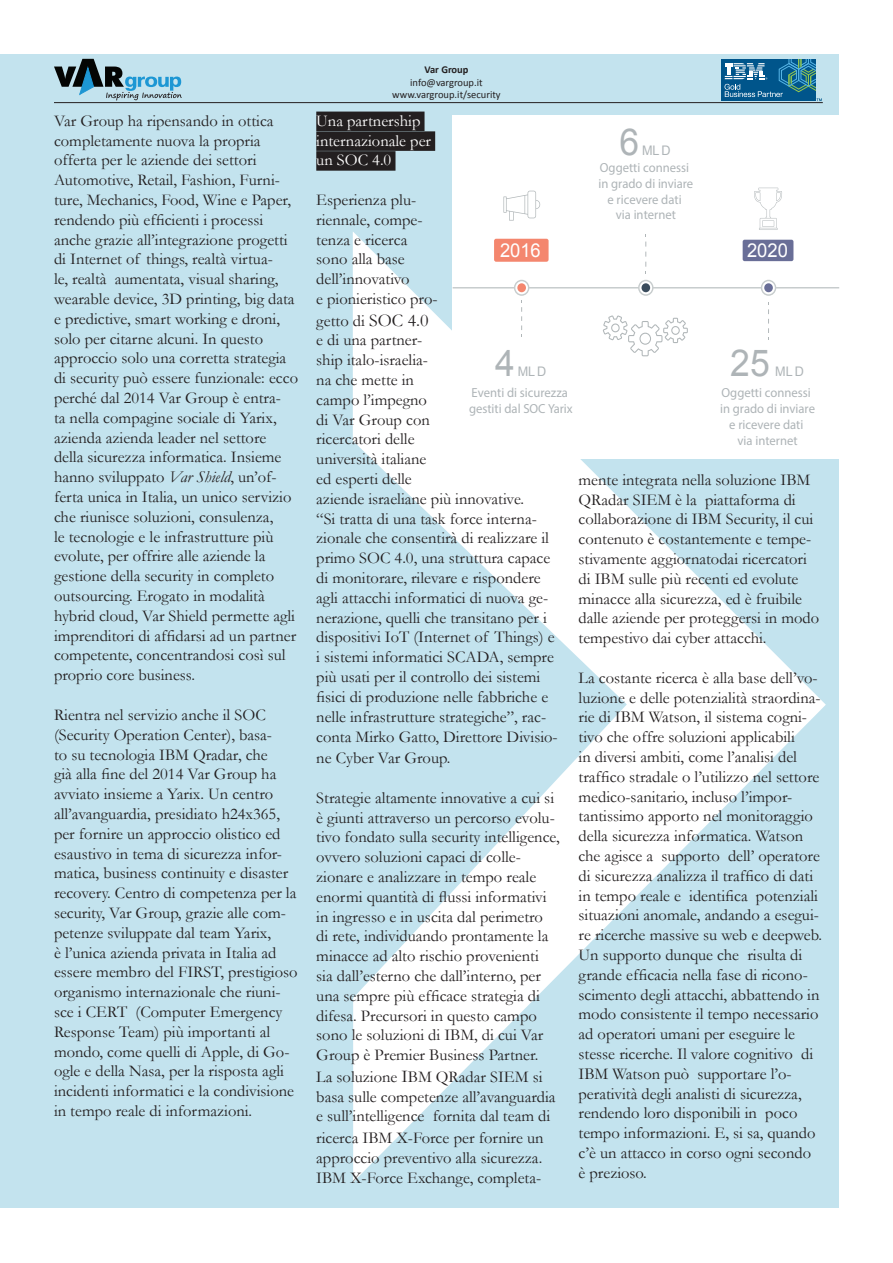
<style>
.page{position:relative;width:893px;height:1263px;background:#fff}
.page>*{position:absolute;margin:0;border:0;box-sizing:border-box;transform-origin:0 0}
.t1{font:37.05px "Arial";color:#aeb4b7;scale:.96 1}
.t2{font:19.05px "Arial";color:#fff;scale:.96 1}
.t3{font:16.5px/19.8px "Garamond";color:#231f20}
.t4{font:16.5px/19.8px "Garamond";color:#fff}
.t5{font:13.2px/15.8px "Myriad Pro";color:#aeb4b7;text-align:center;scale:.96 1}
.t6{font:13.2px "Arial";letter-spacing:.075em;color:#aeb4b7;scale:.96 1}
.t7{font:10.5px "Calibri";color:#231f20}
.t8{font:700 10.5px "Calibri";color:#231f20}
.s1{font-style:italic}
.s2{font-size:18px}
</style>
<div class="page">
<div style="left:0;top:55px;width:839px;height:1153px;background:#c3e3ee"></div>
<svg style="left:353px;top:231px;width:473px;height:951px"></svg>
<div style="left:316px;top:112px;width:109px;height:19px;background:#231f20"></div>
<div style="left:316px;top:131px;width:119px;height:20px;background:#231f20"></div>
<div style="left:316px;top:151px;width:79px;height:20px;background:#231f20"></div>
<svg style="left:54px;top:59px;width:128px;height:42px"></svg>
<hr style="left:54px;top:102px;width:769px;height:1px;background:#231f20">
<div style="left:721px;top:59px;width:95px;height:42px;background:#00558b"></div>
<svg style="left:724px;top:59px;width:98px;height:42px"></svg>
<div style="left:453px;top:115px;width:386px;height:344px;background:#fff"></div>
<div style="left:494px;top:239px;width:55px;height:23px;background:#f4866e;border-radius:2px"></div>
<div style="left:743px;top:240px;width:50px;height:21px;background:#696e97;border-radius:2px"></div>
<svg style="left:754px;top:188px;width:28px;height:42px"></svg>
<svg style="left:503px;top:191px;width:37px;height:30px"></svg>
<svg style="left:645px;top:234px;width:1px;height:40px"></svg>
<svg style="left:453px;top:280px;width:386px;height:76px"></svg>
<p class="t3" style="left:54px;top:110px;width:246px">Var Group ha ripensando in ottica completamente nuova la propria offerta per le aziende dei settori Automotive, Retail, Fashion, Furni&shy;ture, Mechanics, Food, Wine e Paper, rendendo più efficienti i processi anche grazie all’integrazione progetti di Internet of things, realtà virtua-<br>le, realtà aumentata, visual sharing, wearable device, 3D printing, big data e predictive, smart working e droni, solo per citarne alcuni. In questo approccio solo una corretta strategia di security può essere funzionale: ecco perché dal 2014 Var Group è entra-<br>ta nella compagine sociale di Yarix, azienda azienda leader nel settore della sicurezza informatica. Insieme hanno sviluppato <span class="s1">Var Shield</span>, un’of&shy;ferta unica in Italia, un unico servizio che riunisce soluzioni, consulenza,<br>le tecnologie e le infrastrutture più evolute, per offrire alle aziende la gestione della security in completo outsourcing. Erogato in modalità hybrid cloud, Var Shield permette agli imprenditori di affidarsi ad un partner competente, concentrandosi così sul proprio core business.</p>
<p class="t3" style="left:54px;top:704px;width:245px">Rientra nel servizio anche il SOC (Security Operation Center), basa-<br>to su tecnologia IBM Qradar, che<br>già alla fine del 2014 Var Group ha avviato insieme a Yarix. Un centro all’avanguardia, presidiato h24x365, per fornire un approccio olistico ed esaustivo in tema di sicurezza infor&shy;matica, business continuity e disaster recovery. Centro di competenza per la security, Var Group, grazie alle com&shy;petenze sviluppate dal team Yarix,<br>è l’unica azienda privata in Italia ad essere membro del FIRST, prestigioso organismo internazionale che riuni&shy;sce i CERT (Computer Emergency Response Team) più importanti al mondo, come quelli di Apple, di Go&shy;ogle e della Nasa, per la risposta agli incidenti informatici e la condivisione in tempo reale di informazioni.</p>
<p class="t8" style="left:424px;top:62px;width:46px">Var Group</p>
<p class="t7" style="left:410px;top:75px;width:74px">info@vargroup.it</p>
<p class="t7" style="left:392px;top:88px;width:110px">www.vargroup.it/security</p>
<p class="t4" style="left:316px;top:110px;width:116px">Una partnership internazionale per un SOC 4.0</p>
<p class="t3" style="left:316px;top:190px;width:123px">Esperienza plu&shy;riennale, compe&shy;tenza e ricerca sono alla base dell’innovativo<br>e pionieristico pro-</p>
<p class="t3" style="left:316px;top:310px;width:209px">getto di <span class="s2">SOC 4.0<br></span>e di una partner-<br>ship italo-israelia-<br>na che mette in<br>campo l’impegno<br>di Var Group con<br>ricercatori delle<br>università italiane<br>ed esperti delle<br>aziende israeliane più innovative.</p>
<p class="t3" style="left:316px;top:508px;width:243px">“Si tratta di una task force interna&shy;zionale che consentirà di realizzare il primo SOC 4.0, una struttura capace di monitorare, rilevare e rispondere agli attacchi informatici di nuova ge&shy;nerazione, quelli che transitano per i dispositivi IoT (Internet of Things) e i sistemi informatici SCADA, sempre più usati per il controllo dei sistemi fisici di produzione nelle fabbriche e nelle infrastrutture strategiche”, rac&shy;conta Mirko Gatto, Direttore Divisio-</p>
<p class="t3" style="left:316px;top:748px;width:136px">ne Cyber Var Group.</p>
<p class="t3" style="left:316px;top:787px;width:245px">Strategie altamente innovative a cui si è giunti attraverso un percorso evolu&shy;tivo fondato sulla security intelligence, ovvero soluzioni capaci di colle&shy;zionare e analizzare in tempo reale enormi quantità di flussi informativi in ingresso e in uscita dal perimetro<br>di rete, individuando prontamente la minacce ad alto rischio provenienti<br>sia dall’esterno che dall’interno, per una sempre più efficace strategia di difesa. Precursori in questo campo sono le soluzioni di IBM, di cui Var Group è Premier Business Partner.</p>
<p class="t3" style="left:316px;top:1066px;width:241px">La soluzione <span class="s2">I</span>BM QRadar SIEM si basa sulle competenze all’avanguardia e sull’intelligence fornita dal team di</p>
<p class="t3" style="left:316px;top:1127px;width:229px;text-align:justify">ricerca IBM X-Force per fornire un approccio preventivo alla sicurezza.<br>IBM X-Force Exchange, completa-</p>
<h1 class="t1" style="left:620px;top:116px;width:22px">6</h1>
<p class="t6" style="left:642px;top:141px;width:31px">MLD</p>
<p class="t5" style="left:598px;top:159px;width:100px">Oggetti connessi in grado di inviare e ricevere dati<br>via internet</p>
<p class="t2" style="left:747px;top:237px;width:44px">2020</p>
<p class="t2" style="left:500px;top:237px;width:44px">2016</p>
<h1 class="t1" style="left:730px;top:338px;width:43px">25</h1>
<h1 class="t1" style="left:495px;top:338px;width:22px">4</h1>
<p class="t6" style="left:775px;top:362px;width:31px">MLD</p>
<p class="t6" style="left:518px;top:362px;width:31px">MLD</p>
<p class="t5" style="left:469px;top:385px;width:110px;text-align:left">Eventi di sicurezza gestiti dal SOC Yarix</p>
<p class="t5" style="left:720px;top:385px;width:100px">Oggetti connessi in grado di inviare e ricevere dati<br>via internet</p>
<p class="t3" style="left:579px;top:469px;width:242px">mente integrata nella soluzione IBM QRadar SIEM è la piattaforma di collaborazione di IBM Security, il cui contenuto è costantemente e tempe&shy;stivamente aggiornatodai ricercatori di IBM sulle più recenti ed evolute minacce alla sicurezza, ed è fruibile dalle aziende per proteggersi in modo tempestivo dai cyber attacchi.</p>
<p class="t3" style="left:579px;top:667px;width:245px">La costante ricerca è alla base dell’vo&shy;luzione e delle potenzialità straordina&shy;rie di IBM Watson, il sistema cogni&shy;tivo che offre soluzioni applicabili<br>in diversi ambiti, come l’analisi del traffico stradale o l’utilizzo nel settore medico-sanitario, incluso l’impor&shy;tantissimo apporto nel monitoraggio della sicurezza informatica. Watson che agisce a supporto dell’ operatore di sicurezza analizza il traffico di dati in tempo reale e identifica potenziali situazioni anomale, andando a esegui&shy;re ricerche massive su web e deepweb.</p>
<p class="t3" style="left:579px;top:944px;width:242px">Un supporto dunque che risulta di grande efficacia nella fase di ricono&shy;scimento degli attacchi, abbattendo in modo consistente il tempo necessario ad operatori umani per eseguire le stesse ricerche. Il valore cognitivo di IBM Watson può supportare l’o&shy;peratività degli analisti di sicurezza, rendendo loro disponibili in poco tempo informazioni. E, si sa, quando c’è un attacco in corso ogni secondo è prezioso.</p>
</div>
